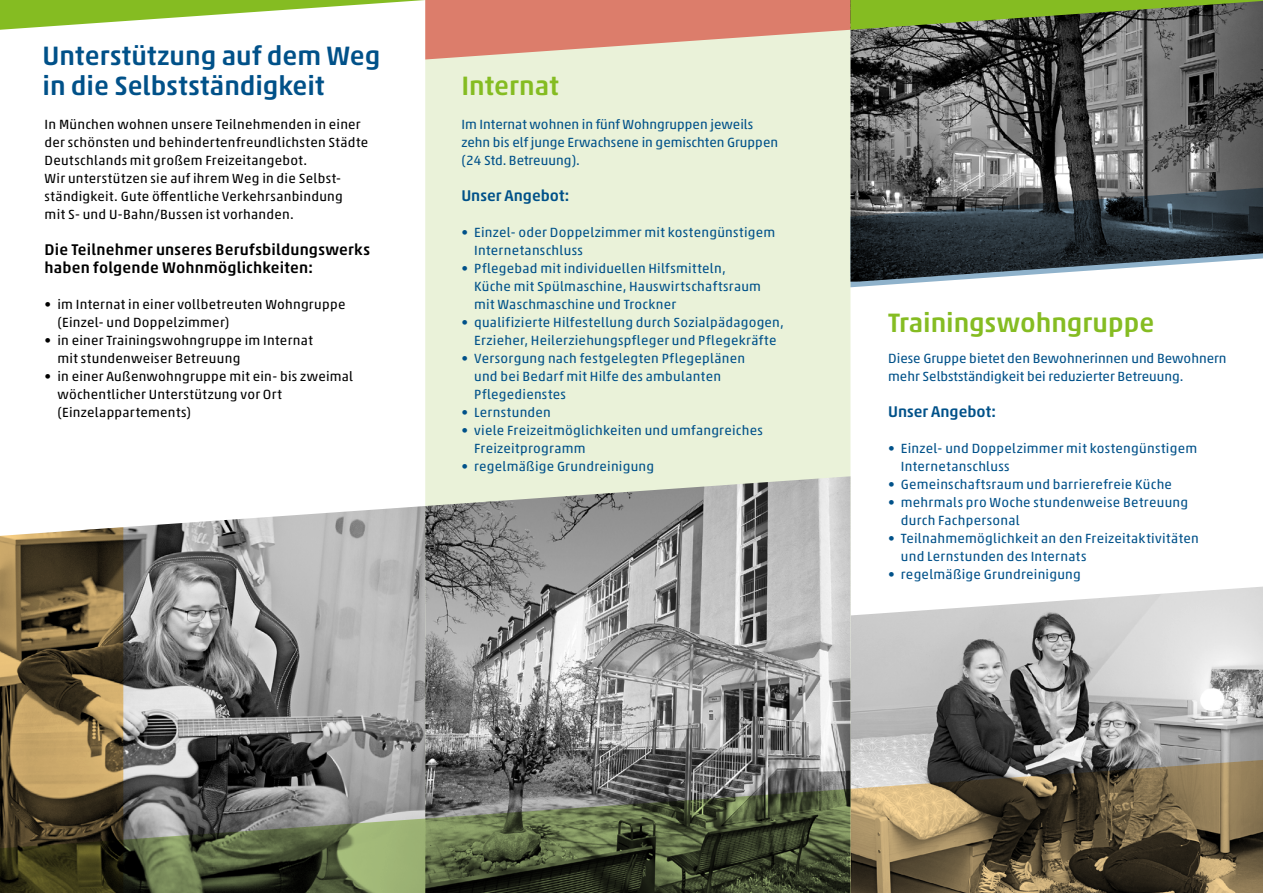
<style>
.page{position:relative;width:1263px;height:893px;background:#fff}
.page>*{position:absolute;margin:0;border:0;box-sizing:border-box;transform-origin:0 0}
.t1{font:500 27px/30px "Akko Std";color:#005189}
.t2{font:500 27px "Akko Std";color:#85bc22}
.t3{font:500 15.75px/18px "Akko Std";letter-spacing:.015em;color:#000}
.t4{font:500 15.75px "Akko Std";color:#005189}
.t5{font:13.5px/18px "Akko Std";letter-spacing:.02em;color:#005189}
.t6{font:13.5px/18px "Akko Std";letter-spacing:.02em;color:#000}
.t7{font:13.5px/18px "Akko Std";color:#005189}
</style>
<div class="page">
<img style="left:123px;top:506px;width:302px;height:283px">
<img style="left:850px;top:587px;width:413px;height:170px">
<div style="left:425px;top:0;width:425px;height:893px;background:#eaf2d9"></div>
<img style="left:425px;top:476px;width:425px;height:313px">
<svg style="left:0;top:0;width:425px;height:30px"></svg>
<svg style="left:425px;top:0;width:425px;height:59px;fill:#dc7d6b"></svg>
<svg style="left:123px;top:789px;width:727px;height:104px;background:#5a634b"></svg>
<svg style="left:0;top:527px;width:123px;height:366px;background:#6d5c39"></svg>
<img style="left:850px;top:30px;width:413px;height:153px">
<svg style="left:850px;top:183px;width:413px;height:104px;background:#545b60"></svg>
<svg style="left:850px;top:0;width:413px;height:30px;background:#6d893a"></svg>
<svg style="left:850px;top:757px;width:413px;height:136px;background:#72644b"></svg>
<h1 class="t1" style="left:43px;top:40px;width:339px">Unterstützung auf dem Weg in die Selbstständigkeit</h1>
<p class="t6" style="left:45px;top:115px;width:325px">In München wohnen unsere Teilnehmenden in einer der schönsten und behindertenfreundlichsten Städte Deutschlands mit großem Freizeitangebot.<br>Wir unterstützen sie auf ihrem Weg in die Selbst&shy;ständigkeit. Gute öffentliche Verkehrsanbindung<br>mit S- und U-Bahn/Bussen ist vorhanden.</p>
<p class="t3" style="left:45px;top:241px;width:327px">Die Teilnehmer unseres Berufsbildungswerks haben folgende Wohnmöglichkeiten:</p>
<p class="t6" style="left:57px;top:295px;width:290px;text-indent:-13px">• im Internat in einer vollbetreuten Wohngruppe (Einzel- und Doppelzimmer)</p>
<p class="t6" style="left:57px;top:331px;width:257px;text-indent:-13px">• in einer Trainingswohngruppe im Internat mit stundenweiser Betreuung</p>
<p class="t6" style="left:57px;top:367px;width:297px;text-indent:-13px">• in einer Außenwohngruppe mit ein- bis zweimal wöchentlicher Unterstützung vor Ort (Einzelappartements)</p>
<h1 class="t2" style="left:461px;top:69px;width:99px">Internat</h1>
<p class="t7" style="left:461px;top:115px;width:318px">Im Internat wohnen in fünf Wohngruppen jeweils zehn bis elf junge Erwachsene in gemischten Gruppen (24 Std. Betreuung).</p>
<p class="t4" style="left:461px;top:186px;width:110px">Unser Angebot:</p>
<p class="t5" style="left:474px;top:223px;width:303px;text-indent:-13px">• Einzel- oder Doppelzimmer mit kostengünstigem<br>Internetanschluss</p>
<p class="t5" style="left:474px;top:259px;width:288px;text-indent:-13px">• Pflegebad mit individuellen Hilfsmitteln,<br>Küche mit Spülmaschine, Hauswirtschaftsraum mit Waschmaschine und Trockner</p>
<p class="t5" style="left:461px;top:313px;width:324px;text-align:center">• qualifizierte Hilfestellung durch Sozialpädagogen,<br>Erzieher, Heilerziehungspfleger und Pflegekräfte</p>
<p class="t5" style="left:474px;top:349px;width:273px;text-indent:-13px">• Versorgung nach festgelegten Pflegeplänen und bei Bedarf mit Hilfe des ambulanten<br>Pflegedienstes</p>
<p class="t5" style="left:461px;top:403px;width:91px">• Lernstunden</p>
<p class="t5" style="left:474px;top:421px;width:290px;text-indent:-13px">• viele Freizeitmöglichkeiten und umfangreiches<br>Freizeitprogramm</p>
<p class="t5" style="left:461px;top:457px;width:194px">• regelmäßige Grundreinigung</p>
<h1 class="t2" style="left:888px;top:306px;width:268px">Trainingswohngruppe</h1>
<p class="t7" style="left:888px;top:349px;width:340px">Diese Gruppe bietet den Bewohnerinnen und Bewohnern mehr Selbstständigkeit bei reduzierter Betreuung.</p>
<p class="t4" style="left:888px;top:402px;width:110px">Unser Angebot:</p>
<p class="t5" style="left:901px;top:439px;width:298px;text-indent:-13px">• Einzel- und Doppelzimmer mit kostengünstigem<br>Internetanschluss</p>
<p class="t5" style="left:888px;top:475px;width:285px">• Gemeinschaftsraum und barrierefreie Küche</p>
<p class="t5" style="left:901px;top:493px;width:289px;text-indent:-13px">• mehrmals pro Woche stundenweise Betreuung durch Fachpersonal</p>
<p class="t5" style="left:901px;top:529px;width:300px;text-indent:-13px">• Teilnahmemöglichkeit an den Freizeitaktivitäten und Lernstunden des Internats</p>
<p class="t5" style="left:888px;top:565px;width:194px">• regelmäßige Grundreinigung</p>
</div>
